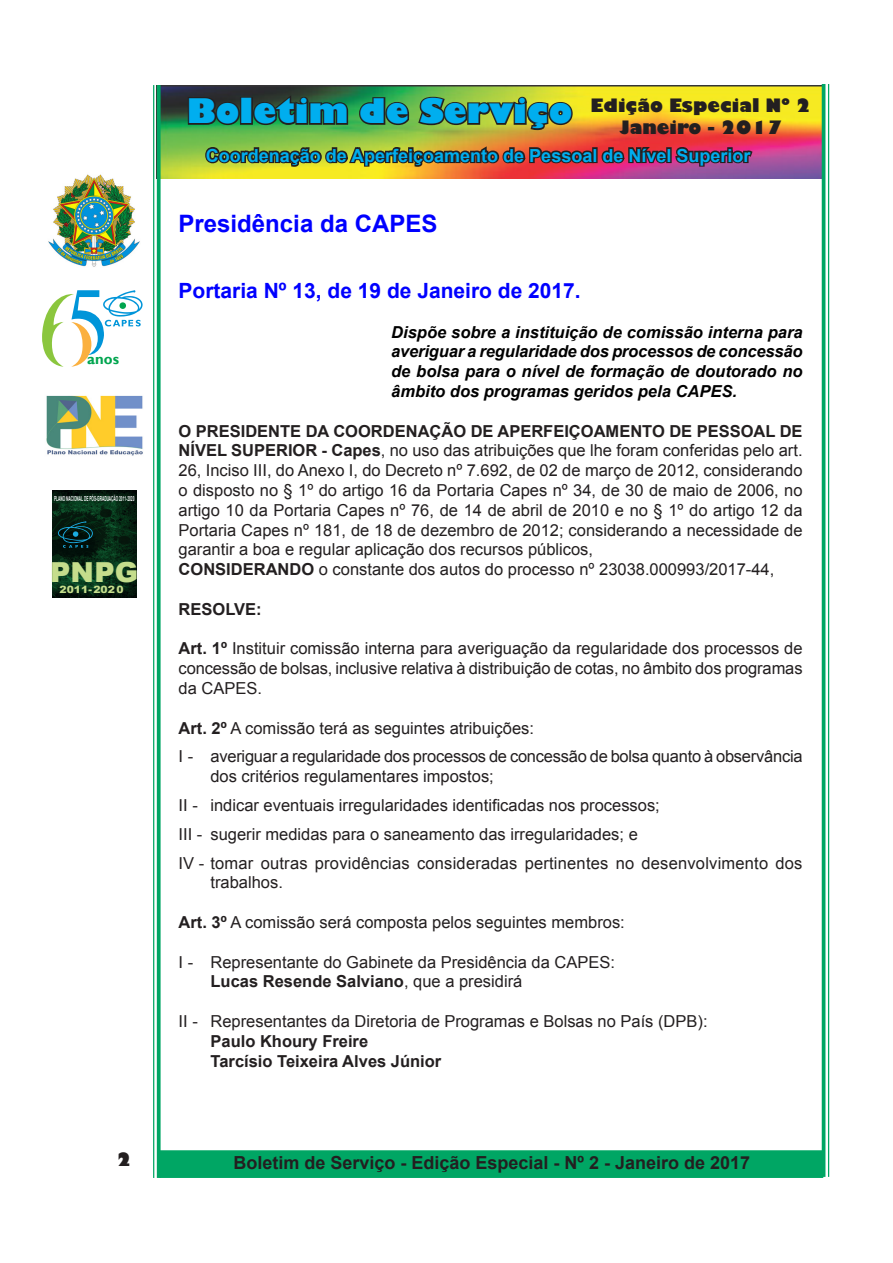
<style>
.page{position:relative;width:893px;height:1263px;background:#fff}
.page>*{position:absolute;margin:0;border:0;box-sizing:border-box;transform-origin:0 0}
.t1{font:800 33px "Gill Sans";color:#00aeef}
.t2{font:900 27.6px "Arial";color:#c5dd8c}
.t3{font:700 24px "Arial";color:#00f}
.Normal__Web{font:700 21px "Arial";color:#00f}
.t4{font:700 18px "Arial";color:#00aeef}
.t5{font:700 18px "Arial";color:#231f20}
.t6{font:800 18px "Gill Sans";color:#231f20}
.texto_justificado_re{font:16.5px/19.8px "Arial";color:#231f20;text-align:justify}
.t7{font:italic 700 16.5px/19.8px "Arial";color:#000;text-align:justify}
.texto_justificado{font:700 16.5px "Arial";color:#231f20}
.texto_espaco_duplo_r{font:700 16.5px "Arial";color:#231f20}
.t8{font:700 14.85px "Gill Sans";color:#00a54f}
.t9{font:900 10.05px "Arial";color:#c5dd8c;scale:1.08 1}
.t10{font:700 7.05px "Arial";color:#f2f3f4;scale:.46 1}
.s1{font-weight:700}
.s2{font-weight:400}
</style>
<div class="page">
<img style="left:161px;top:85px;width:661px;height:93px">
<div style="left:159px;top:1150px;width:664px;height:28px;background:#00a664;border:2px solid #00a664"></div>
<hr style="left:153px;top:85px;width:1px;height:1093px;background:#00a664">
<svg style="left:157px;top:85px;width:4px;height:1093px;background:#17ad71"></svg>
<hr style="left:822px;top:84px;width:3px;height:1093px;background:#00a664">
<hr style="left:828px;top:84px;width:1px;height:1093px;background:#00a664">
<img style="left:52px;top:491px;width:84px;height:106px">
<svg style="left:57px;top:521px;width:36px;height:27px"></svg>
<img style="left:186px;top:92px;width:568px;height:76px">
<img style="left:48px;top:174px;width:92px;height:93px">
<img style="left:46px;top:395px;width:97px;height:61px">
<svg style="left:42px;top:290px;width:101px;height:77px"></svg>
<p class="t8" style="left:87px;top:350px;width:33px">anos</p>
<p class="t10" style="left:54px;top:494px;width:176px">PLANO NACIONAL DE PÓS-GRADUAÇÃO 2011-2020</p>
<h2 class="t2" style="left:50px;top:552px;width:90px">PNPG</h2>
<p class="t9" style="left:60px;top:582px;width:61px">2011-2020</p>
<p class="t6" style="left:116px;top:1148px;width:17px">2</p>
<p class="t1" style="left:187px;top:90px;width:387px">Boletim de Serviço</p>
<p class="t6" style="left:591px;top:94px;width:222px">Edição Especial Nº 2</p>
<p class="t6" style="left:620px;top:116px;width:164px">Janeiro - 2017</p>
<p class="t4" style="left:206px;top:143px;width:546px">Coordenação de Aperfeiçoamento de Pessoal de Nível Superior</p>
<p class="t3" style="left:179px;top:208px;width:260px">Presidência da CAPES</p>
<p class="Normal__Web" style="left:179px;top:277px;width:404px">Portaria Nº 13, de 19 de Janeiro de 2017.</p>
<p class="t7" style="left:391px;top:322px;width:413px">Dispõe sobre a instituição de comissão interna para averiguar a regularidade dos processos de concessão de bolsa para o nível de formação de doutorado no âmbito dos programas geridos pela CAPES.</p>
<p class="texto_justificado_re" style="left:179px;top:421px;width:625px"><span class="s1">O PRESIDENTE DA COORDENAÇÃO DE APERFEIÇOAMENTO DE PESSOAL DE NÍVEL SUPERIOR - Capes</span>, no uso das atribuições que lhe foram conferidas pelo art.<br>26, Inciso III, do Anexo I, do Decreto nº 7.692, de 02 de março de 2012, considerando o disposto no § 1º do artigo 16 da Portaria Capes nº 34, de 30 de maio de 2006, no artigo 10 da Portaria Capes nº 76, de 14 de abril de 2010 e no § 1º do artigo 12 da Portaria Capes nº 181, de 18 de dezembro de 2012; considerando a necessidade de garantir a boa e regular aplicação dos recursos públicos,</p>
<p class="texto_justificado_re" style="left:179px;top:560px;width:597px"><span class="s1">CONSIDERANDO</span> o constante dos autos do processo nº 23038.000993/2017-44,</p>
<p class="texto_espaco_duplo_r" style="left:179px;top:598px;width:85px">RESOLVE:</p>
<p class="texto_justificado_re" style="left:179px;top:639px;width:625px"><span class="s1">Art. 1º</span> Instituir comissão interna para averiguação da regularidade dos processos de concessão de bolsas, inclusive relativa à distribuição de cotas, no âmbito dos programas da CAPES.</p>
<p class="texto_justificado_re" style="left:179px;top:718px;width:357px"><span class="s1">Art. 2º</span> A comissão terá as seguintes atribuições:</p>
<p class="texto_justificado_re" style="left:210px;top:747px;width:594px;text-indent:-32px">I - averiguar a regularidade dos processos de concessão de bolsa quanto à observância dos critérios regulamentares impostos;</p>
<p class="texto_justificado_re" style="left:179px;top:795px;width:483px">II - indicar eventuais irregularidades identificadas nos processos;</p>
<p class="texto_justificado_re" style="left:179px;top:824px;width:461px">III - sugerir medidas para o saneamento das irregularidades; e</p>
<p class="texto_justificado_re" style="left:210px;top:853px;width:593px;text-indent:-32px">IV - tomar outras providências consideradas pertinentes no desenvolvimento dos trabalhos.</p>
<p class="texto_justificado_re" style="left:179px;top:912px;width:448px"><span class="s1">Art. 3º</span> A comissão será composta pelos seguintes membros:</p>
<p class="texto_justificado_re" style="left:179px;top:952px;width:438px">I - Representante do Gabinete da Presidência da CAPES:</p>
<p class="texto_justificado" style="left:211px;top:971px;width:313px">Lucas Resende Salviano<span class="s2">, que a presidirá</span></p>
<p class="texto_justificado_re" style="left:179px;top:1011px;width:531px">II - Representantes da Diretoria de Programas e Bolsas no País (DPB):</p>
<p class="texto_justificado" style="left:211px;top:1030px;width:159px">Paulo Khoury Freire</p>
<p class="texto_justificado" style="left:211px;top:1050px;width:232px">Tarcísio Teixeira Alves Júnior</p>
<p class="t5" style="left:233px;top:1150px;width:518px">Boletim de Serviço - Edição Especial - Nº 2 - Janeiro de 2017</p>
</div>
